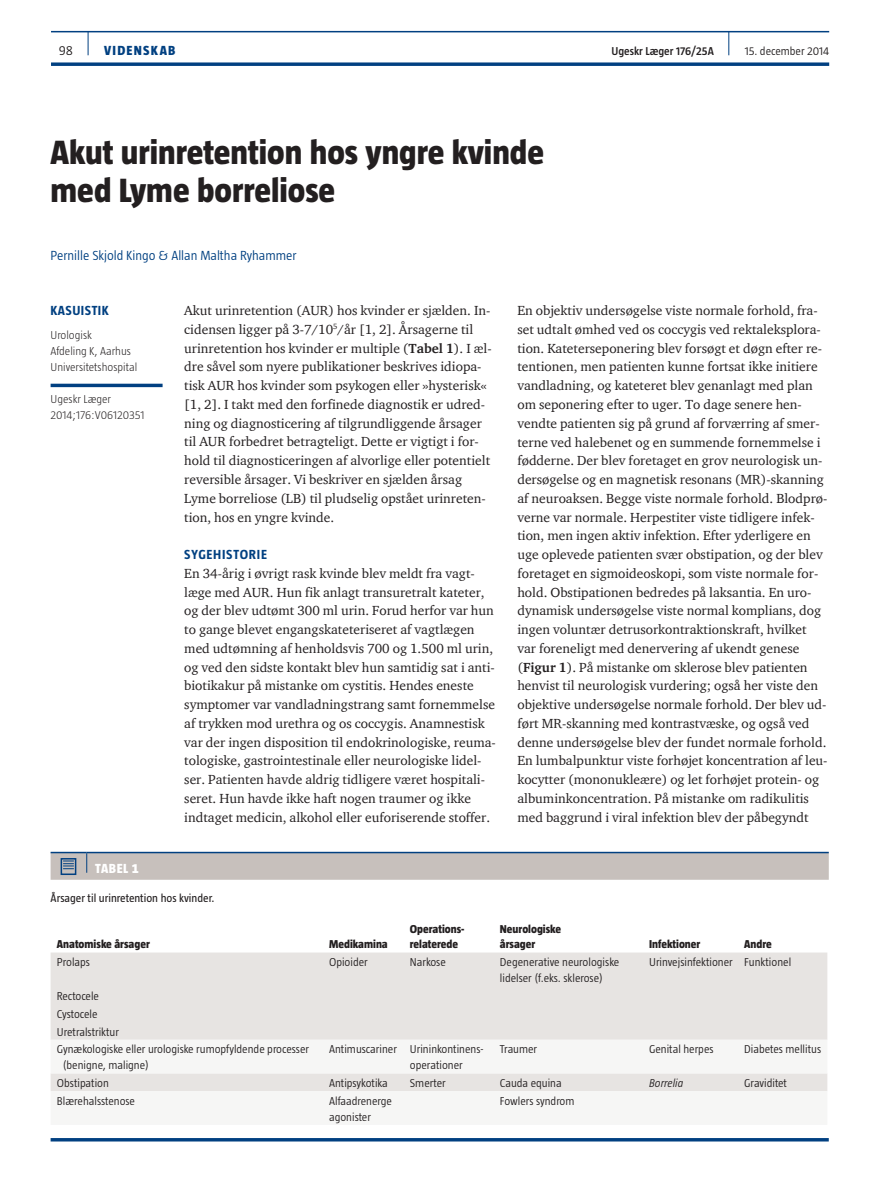
<style>
.page{position:relative;width:893px;height:1191px;background:#fff}
.page>*{position:absolute;margin:0;border:0;box-sizing:border-box;transform-origin:0 0}
.t1{font:800 34.5px/38.2px "Taz";color:#231f20}
.t2{font:13.5px/18.8px "ITC Charter Com";color:#231f20}
.t3{font:300 13.5px "Taz";color:#014081}
.t4{font:700 13.5px "Taz";letter-spacing:.04em;color:#014081}
.t5{font:800 13.5px "Taz";letter-spacing:.095em;color:#014081}
.t6{font:800 13.5px "Taz";color:#fff}
.t7{font:300 13.5px "Taz";color:#231f20}
.t8{font:300 11.7px/15.8px "Taz";color:#231f20}
.t9{font:800 11.7px/15.8px "Taz";color:#231f20}
.t10{font:300 11.7px/15.8px "Taz";color:#231f20}
.t11{font:11.7px "Taz";color:#231f20}
.t12{font:600 11.7px "Taz";color:#231f20}
.t13{font:italic 300 11.7px "Taz";color:#231f20}
.s1{font-weight:700}
</style>
<div class="page">
<hr style="left:51px;top:31px;width:778px;height:1px;background:#014081">
<svg style="left:51px;top:62px;width:778px;height:4px"></svg>
<svg style="left:88px;top:32px;width:1px;height:23px"></svg>
<svg style="left:728px;top:32px;width:1px;height:23px"></svg>
<hr style="left:51px;top:384px;width:112px;height:3px;background:#014081">
<hr style="left:51px;top:851px;width:36px;height:2px;background:#014081">
<hr style="left:87px;top:851px;width:742px;height:2px;background:#014081">
<svg style="left:51px;top:852px;width:778px;height:27px"></svg>
<div style="left:51px;top:952px;width:776px;height:87px;background:#e7e4e2"></div>
<svg style="left:51px;top:1039px;width:776px;height:52px;fill:#f6f6f5"></svg>
<hr style="left:51px;top:1138px;width:778px;height:3px;background:#014081">
<p class="t7" style="left:59px;top:43px;width:16px">98</p>
<p class="t5" style="left:104px;top:43px;width:73px">VIDENSKAB</p>
<p class="t12" style="left:611px;top:45px;width:104px">Ugeskr Læger 176/25A</p>
<p class="t8" style="left:745px;top:43px;width:86px">15. december 2014</p>
<h1 class="t1" style="left:51px;top:133px;width:495px">Akut urinretention hos yngre kvinde med Lyme borreliose</h1>
<p class="t3" style="left:51px;top:248px;width:248px">Pernille Skjold Kingo &amp; Allan Maltha Ryhammer</p>
<p class="t4" style="left:51px;top:303px;width:59px">KASUISTIK</p>
<p class="t10" style="left:51px;top:327px;width:88px">Urologisk<br>Afdeling K, Aarhus<br>Universitetshospital</p>
<p class="t10" style="left:51px;top:391px;width:95px">Ugeskr Læger<br>2014;176:V06120351</p>
<p class="t2" style="left:184px;top:301px;width:309px">Akut urinretention (AUR) hos kvinder er sjælden. In&shy;cidensen ligger på 3-7/10<sup>5</sup>/år [1, 2]. Årsagerne til urinretention hos kvinder er multiple (<span class="s1">Tabel 1</span>). I æl&shy;dre såvel som nyere publikationer beskrives idiopa&shy;tisk AUR hos kvinder som psykogen eller »hysterisk« [1, 2]. I takt med den forfinede diagnostik er udred&shy;ning og diagnosticering af tilgrundliggende årsager til AUR forbedret betragteligt. Dette er vigtigt i for&shy;hold til diagnosticeringen af alvorlige eller potentielt reversible årsager. Vi beskriver en sjælden årsag Lyme borreliose (LB) til pludselig opstået urinreten&shy;tion, hos en yngre kvinde.</p>
<p class="t4" style="left:184px;top:547px;width:46px">SYGE HISTORIE</p>
<p class="t2" style="left:184px;top:563px;width:313px">En 34-årig i øvrigt rask kvinde blev meldt fra vagt&shy;læge med AUR. Hun fik anlagt transuretralt kateter, og der blev udtømt 300 ml urin. Forud herfor var hun to gange blevet engangskateteriseret af vagtlægen med udtømning af henholdsvis 700 og 1.500 ml urin, og ved den sidste kontakt blev hun samtidig sat i anti&shy;biotikakur på mistanke om cystitis. Hendes eneste symptomer var vandladningstrang samt fornemmelse af trykken mod urethra og os coccygis. Anamnestisk var der ingen disposition til endokrinologiske, reuma&shy;tologiske, gastrointestinale eller neurologiske lidel&shy;ser. Patienten havde aldrig tidligere været hospitali&shy;seret. Hun havde ikke haft nogen traumer og ikke indtaget medicin, alkohol eller euforiserende stoffer.</p>
<p class="t2" style="left:517px;top:301px;width:312px">En objektiv undersøgelse viste normale forhold, fra&shy;set udtalt ømhed ved os coccygis ved rektaleksplora&shy;tion. Kateterseponering blev forsøgt et døgn efter re&shy;tentionen, men patienten kunne fortsat ikke initiere vandladning, og kateteret blev genanlagt med plan om seponering efter to uger. To dage senere hen&shy;vendte patienten sig på grund af forværring af smer&shy;terne ved halebenet og en summende fornemmelse i fødderne. Der blev foretaget en grov neurologisk un&shy;dersøgelse og en magnetisk resonans (MR)-skanning af neuroaksen. Begge viste normale forhold. Blodprø&shy;verne var normale. Herpestiter viste tidligere infek&shy;tion, men ingen aktiv infektion. Efter yderligere en uge oplevede patienten svær obstipation, og der blev foretaget en sigmoideoskopi, som viste normale for&shy;hold. Obstipationen bedredes på laksantia. En uro&shy;dynamisk undersøgelse viste normal komplians, dog ingen voluntær detrusorkontraktionskraft, hvilket var foreneligt med denervering af ukendt genese (<span class="s1">Figur 1</span>). På mistanke om sklerose blev patienten henvist til neurologisk vurdering; også her viste den objektive undersøgelse normale forhold. Der blev ud&shy;ført MR-skanning med kontrastvæske, og også ved denne undersøgelse blev der fundet normale forhold.<br>En lumbalpunktur viste forhøjet koncentration af leu&shy;kocytter (mononukleære) og let forhøjet protein- og albuminkoncentration. På mistanke om radikulitis med baggrund i viral infektion blev der påbegyndt</p>
<p class="t6" style="left:95px;top:860px;width:45px">Tabe l 1</p>
<p class="t11" style="left:51px;top:891px;width:165px">Årsager til urinretention hos kvinder.</p>
<p class="t9" style="left:57px;top:936px;width:94px">Anatomiske årsager</p>
<p class="t9" style="left:329px;top:936px;width:60px">Medikamina</p>
<p class="t9" style="left:410px;top:920px;width:56px">Operations&shy;relaterede</p>
<p class="t9" style="left:500px;top:920px;width:63px">Neurologiske årsager</p>
<p class="t9" style="left:649px;top:936px;width:53px">Infektioner</p>
<p class="t9" style="left:744px;top:936px;width:29px">Andre</p>
<p class="t8" style="left:57px;top:954px;width:35px">Prolaps</p>
<p class="t8" style="left:329px;top:954px;width:40px">Opioider</p>
<p class="t8" style="left:410px;top:954px;width:37px">Narkose</p>
<p class="t8" style="left:500px;top:954px;width:121px">Degenerative neurologiske lidelser (f.eks. sklerose)</p>
<p class="t8" style="left:649px;top:954px;width:144px">Urinvejsinfektioner Funktionel</p>
<p class="t8" style="left:57px;top:986px;width:254px;line-height:17.9px">Rectocele<br>Cystocele<br>Uretralstriktur<br>Gynækologiske eller urologiske rumopfyldende processer</p>
<p class="t8" style="left:63px;top:1057px;width:88px">(benigne, maligne)</p>
<p class="t8" style="left:410px;top:1041px;width:75px;text-indent:-81px">Antimuscariner Urininkontinens&shy;operationer</p>
<p class="t8" style="left:500px;top:1041px;width:39px">Traumer</p>
<p class="t8" style="left:649px;top:1041px;width:66px">Genital herpes</p>
<p class="t8" style="left:744px;top:1041px;width:78px">Diabetes mellitus</p>
<p class="t8" style="left:57px;top:1075px;width:53px">Obstipation</p>
<p class="t8" style="left:329px;top:1075px;width:60px">Antipsykotika</p>
<p class="t8" style="left:410px;top:1075px;width:37px">Smerter</p>
<p class="t8" style="left:500px;top:1075px;width:63px">Cauda equina</p>
<p class="t13" style="left:649px;top:1076px;width:36px">Borrelia</p>
<p class="t8" style="left:744px;top:1075px;width:44px">Graviditet</p>
<p class="t8" style="left:57px;top:1093px;width:80px">Blærehalsstenose</p>
<p class="t8" style="left:329px;top:1093px;width:64px">Alfaadrenerge agonister</p>
<p class="t8" style="left:500px;top:1093px;width:76px">Fowlers syndrom</p>
</div>
